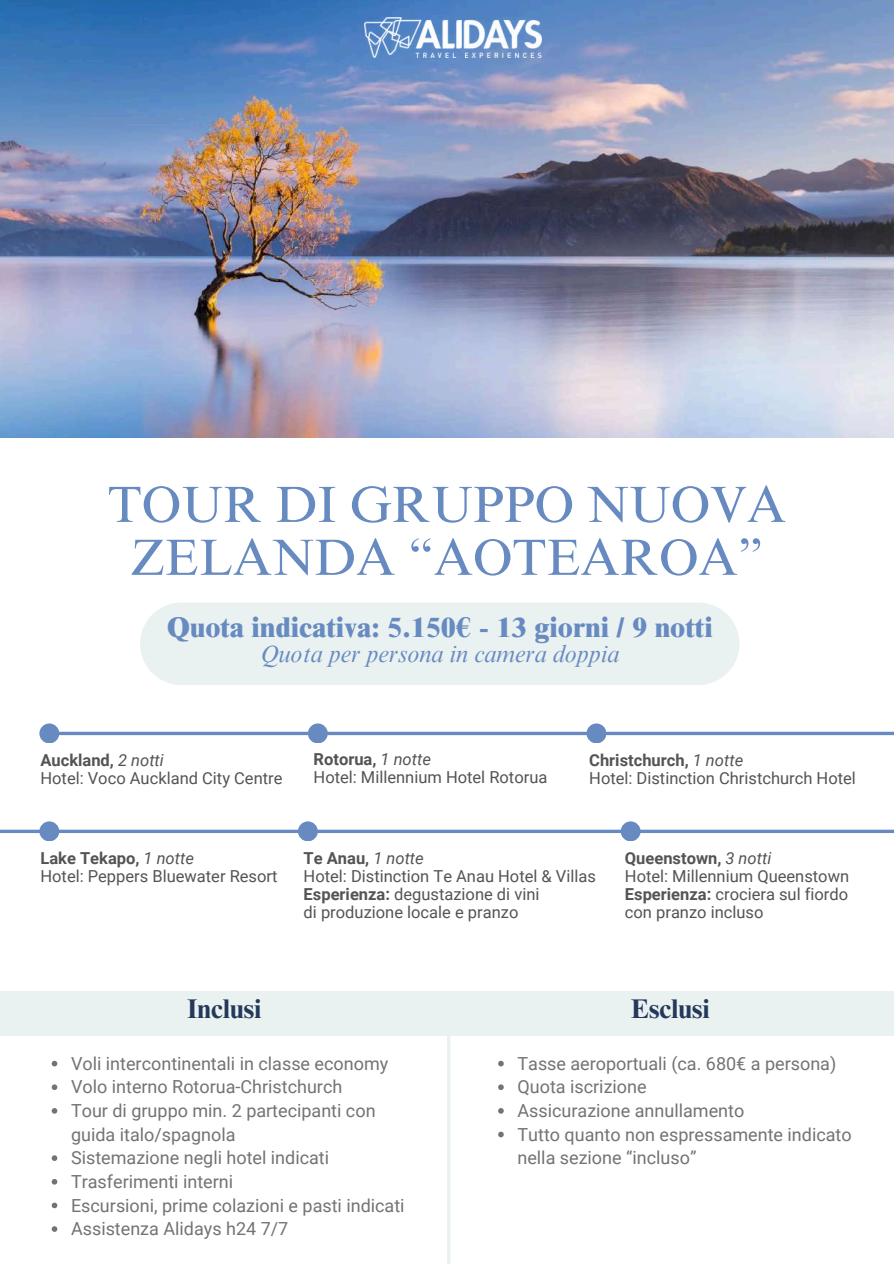
<style>
.page{position:relative;width:894px;height:1264px;background:#fff}
.page>*{position:absolute;margin:0;border:0;box-sizing:border-box;transform-origin:0 0}
.t1{font:51px/52.8px "Times NRMT Pro";color:#678bc1;text-align:center}
.t2{font:800 28.5px "Times NRMT Pro";color:#678bc1}
.t3{font:700 27px "Times NRMT Pro";color:#24385a}
.t4{font:italic 24px "Times NRMT Pro";color:#678bc1}
.t5{font:18px/23.7px "Roboto";color:#737373}
.t6{font:16.5px/18px "Roboto";color:#545454}
.s1{font-weight:700}
.s2{font-style:italic}
</style>
<div class="page">
<svg style="left:59px;top:731px;width:834px;height:4px;background:#83a1cc"></svg>
<img style="left:0;top:0;width:893px;height:437px">
<div style="left:39px;top:723px;width:20px;height:20px;background:#678bc1;border-radius:50%"></div>
<div style="left:308px;top:723px;width:20px;height:20px;background:#678bc1;border-radius:50%"></div>
<img style="left:364px;top:18px;width:177px;height:39px">
<div style="left:140px;top:602px;width:599px;height:83px;background:#eaf1f1;border-radius:41px"></div>
<svg style="left:0;top:829px;width:893px;height:4px;background:#809ecb"></svg>
<div style="left:0;top:991px;width:893px;height:44px;background:#eaf1f1"></div>
<hr style="left:447px;top:1029px;width:3px;height:234px;background:#eaf1f1">
<div style="left:586px;top:723px;width:20px;height:20px;background:#678bc1;border-radius:50%"></div>
<div style="left:620px;top:821px;width:20px;height:20px;background:#678bc1;border-radius:50%"></div>
<div style="left:298px;top:821px;width:20px;height:20px;background:#678bc1;border-radius:50%"></div>
<div style="left:39px;top:821px;width:20px;height:20px;background:#678bc1;border-radius:50%"></div>
<svg style="left:52px;top:1060px;width:5px;height:6px"></svg>
<svg style="left:52px;top:1084px;width:5px;height:6px"></svg>
<svg style="left:52px;top:1108px;width:5px;height:5px"></svg>
<svg style="left:52px;top:1155px;width:5px;height:5px"></svg>
<svg style="left:52px;top:1179px;width:5px;height:5px"></svg>
<svg style="left:52px;top:1202px;width:5px;height:6px"></svg>
<svg style="left:52px;top:1226px;width:5px;height:5px"></svg>
<svg style="left:498px;top:1060px;width:5px;height:6px"></svg>
<svg style="left:498px;top:1084px;width:5px;height:6px"></svg>
<svg style="left:498px;top:1108px;width:5px;height:5px"></svg>
<svg style="left:498px;top:1131px;width:5px;height:6px"></svg>
<h1 class="t1" style="left:108px;top:484px;width:679px">TOUR DI GRUPPO NUOVA<br>ZELANDA “AOTEAROA”</h1>
<h2 class="t2" style="left:167px;top:616px;width:547px">Quota indicativa: 5.150€ - 13 giorni / 9 notti</h2>
<h3 class="t4" style="left:260px;top:644px;width:360px">Quota per persona in camera doppia</h3>
<p class="t6" style="left:40px;top:751px;width:243px"><span class="s1">Auckland,</span> <span class="s2">2 notti<br></span>Hotel: Voco Auckland City Centre</p>
<p class="t6" style="left:313px;top:750px;width:235px"><span class="s1">Rotorua,</span> <span class="s2">1 notte<br></span>Hotel: Millennium Hotel Rotorua</p>
<p class="t6" style="left:589px;top:751px;width:268px"><span class="s1">Christchurch,</span> <span class="s2">1 notte<br></span>Hotel: Distinction Christchurch Hotel</p>
<p class="t6" style="left:40px;top:849px;width:238px"><span class="s1">Lake Tekapo,</span> <span class="s2">1 notte<br></span>Hotel: Peppers Bluewater Resort</p>
<p class="t6" style="left:303px;top:849px;width:294px"><span class="s1">Te Anau,</span> <span class="s2">1 notte<br></span>Hotel: Distinction Te Anau Hotel &amp; Villas<br><span class="s1">Esperienza:</span> degustazione di vini<br>di produzione locale e pranzo</p>
<p class="t6" style="left:624px;top:849px;width:226px"><span class="s1">Queenstown,</span> <span class="s2">3 notti<br></span>Hotel: Millennium Queenstown<br><span class="s1">Esperienza:</span> crociera sul fiordo con pranzo incluso</p>
<h3 class="t3" style="left:187px;top:998px;width:76px">Inclusi</h3>
<h3 class="t3" style="left:630px;top:998px;width:80px">Esclusi</h3>
<p class="t5" style="left:71px;top:1051px;width:335px">Voli intercontinentali in classe economy Volo interno Rotorua-Christchurch<br>Tour di gruppo min. 2 partecipanti con guida italo/spagnola<br>Sistemazione negli hotel indicati Trasferimenti interni<br>Escursioni, prime colazioni e pasti indicati Assistenza Alidays h24 7/7</p>
<p class="t5" style="left:517px;top:1051px;width:335px">Tasse aeroportuali (ca. 680€ a persona)<br>Quota iscrizione<br>Assicurazione annullamento<br>Tutto quanto non espressamente indicato nella sezione “incluso”</p>
</div>
